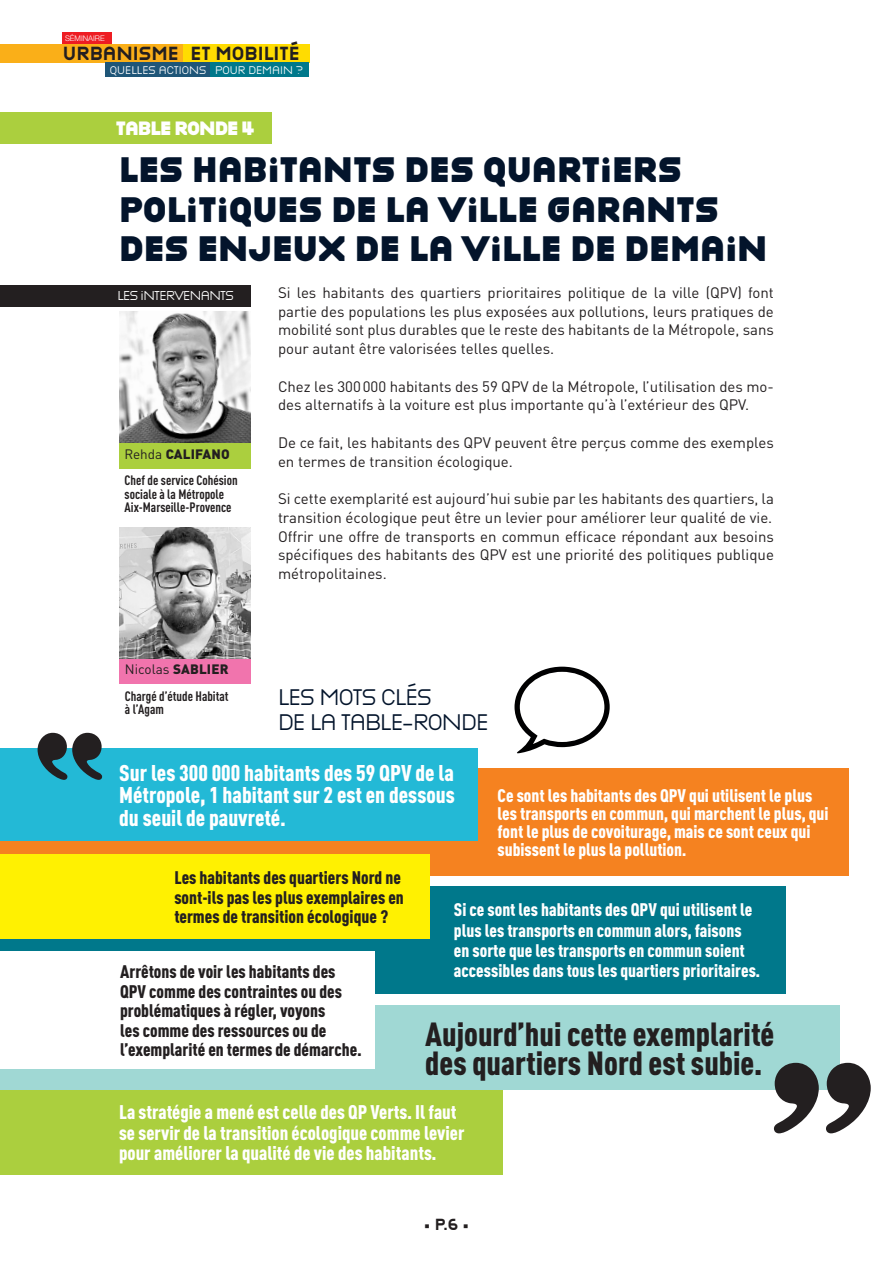
<style>
.page{position:relative;width:893px;height:1263px;background:#fff}
.page>*{position:absolute;margin:0;border:0;box-sizing:border-box;transform-origin:0 0}
.Titre_table-ronde{font:900 33px/39.6px "Victoire";color:#03142b}
.Texte_courant{font:900 condensed 33px/28.5px "DIN Pro";color:#231f20}
.Texte_courant-2{font:900 condensed 22.5px/22.5px "DIN Pro";color:#fff;text-align:justify}
.Texte_courant-3{font:21px "Victoire";letter-spacing:-.04em;color:#03142b}
.Texte_courant-4{font:900 condensed 19.5px/20.4px "DIN Pro";color:#fff}
.Texte_courant-5{font:900 condensed 18px/18px "DIN Pro";color:#fff}
.Texte_courant-6{font:900 condensed 18px/19.5px "DIN Pro";color:#231f20}
.Texte_courant-7{font:900 18px "Victoire";letter-spacing:-.05em;color:#fff}
.t1{font:700 17.7px "Victoire";color:#231f20}
.Texte_courant_ok{font:15px/18.8px "DIN Pro";color:#231f20}
.t2{font:700 15px "Victoire";color:#231f20}
.Texte_courant-8{font:700 condensed 13.5px/13.5px "DIN Pro";color:#231f20}
.Texte_courant-9{font:13.5px "DIN Pro";color:#231f20}
.Texte_courant-10{font:900 13.5px "DIN Pro";letter-spacing:.01em;color:#231f20}
.Texte_courant-11{font:12px "Victoire";letter-spacing:-.05em;color:#fff}
.t3{font:10.35px "Victoire";color:#fff}
.t4{font:300 7.8px "Helvetica Neue LT Std";color:#fff}
.s1{font-weight:400}
.s2{font-weight:900}
</style>
<div class="page">
<div style="left:0;top:112px;width:271px;height:32px;background:#abcf3e"></div>
<div style="left:0;top:285px;width:250px;height:21px;background:#231f20"></div>
<div style="left:0;top:768px;width:848px;height:108px;background:#f58220"></div>
<div style="left:0;top:1006px;width:840px;height:84px;background:#a0d8d4"></div>
<div style="left:0;top:1090px;width:503px;height:84px;background:#abcf3e"></div>
<div style="left:0;top:886px;width:786px;height:108px;background:#00788b"></div>
<svg style="left:774px;top:1063px;width:97px;height:70px"></svg>
<svg style="left:514px;top:667px;width:96px;height:86px"></svg>
<div style="left:0;top:951px;width:374px;height:118px;background:#fff"></div>
<div style="left:119px;top:443px;width:131px;height:25px;background:#abcf3e"></div>
<img style="left:119px;top:311px;width:131px;height:132px">
<div style="left:119px;top:658px;width:131px;height:25px;background:#f174ad"></div>
<img style="left:119px;top:527px;width:131px;height:131px">
<div style="left:0;top:748px;width:477px;height:93px;background:#23b9d6"></div>
<div style="left:0;top:854px;width:429px;height:85px;background:#fff101"></div>
<svg style="left:38px;top:733px;width:64px;height:47px"></svg>
<div style="left:62px;top:32px;width:49px;height:12px;background:#ee1d23"></div>
<div style="left:0;top:44px;width:183px;height:18px;background:#faaf18"></div>
<div style="left:183px;top:44px;width:126px;height:18px;background:#ffdc01"></div>
<div style="left:105px;top:62px;width:105px;height:15px;background:#1f5678"></div>
<div style="left:211px;top:62px;width:98px;height:15px;background:#00788b"></div>
<p class="t4" style="left:65px;top:33px;width:41px">SÉMINAIRE</p>
<p class="t1" style="left:63px;top:41px;width:117px">URBANISME</p>
<p class="t1" style="left:191px;top:41px;width:111px">ET MOBILITÉ</p>
<p class="t3" style="left:110px;top:62px;width:98px">QUELLES ACTIONS</p>
<p class="t3" style="left:215px;top:62px;width:89px">POUR DEMAIN ?</p>
<p class="Texte_courant-7" style="left:116px;top:114px;width:140px">TABLE RONDE 4</p>
<p class="Titre_table-ronde" style="left:119px;top:148px;width:650px">LES HABITANTS DES QUARTIERS<br>POLITIQUES DE LA VILLE GARANTS<br>DES ENJEUX DE LA VILLE DE DEMAIN</p>
<p class="Texte_courant-11" style="left:117px;top:287px;width:118px">LES INTERVENANTS</p>
<p class="Texte_courant-10" style="left:125px;top:443px;width:107px"><span class="s1">Rehda</span> CALIFANO</p>
<p class="Texte_courant-8" style="left:125px;top:472px;width:115px">Chef de service Cohésion sociale à la Métropole<br>Aix-Marseille-Provence</p>
<p class="Texte_courant-9" style="left:125px;top:659px;width:105px">Nicolas <span class="s2">SABLIER</span></p>
<p class="Texte_courant-8" style="left:125px;top:688px;width:105px">Chargé d’étude Habitat à l’Agam</p>
<p class="Texte_courant_ok" style="left:278px;top:282px;width:497px;text-align:justify">Si les habitants des quartiers prioritaires politique de la ville (QPV) font partie des populations les plus exposées aux pollutions, leurs pratiques de mobilité sont plus durables que le reste des habitants de la Métropole, sans pour autant être valorisées telles quelles.</p>
<p class="Texte_courant_ok" style="left:278px;top:376px;width:497px">Chez les 300000 habitants des 59 QPV de la Métropole, l’utilisation des mo&shy;des alternatifs à la voiture est plus importante qu’à l’extérieur des QPV.</p>
<p class="Texte_courant_ok" style="left:278px;top:432px;width:497px">De ce fait, les habitants des QPV peuvent être perçus comme des exemples en termes de transition écologique.</p>
<p class="Texte_courant_ok" style="left:278px;top:488px;width:497px">Si cette exemplarité est aujourd’hui subie par les habitants des quartiers, la transition écologique peut être un levier pour améliorer leur qualité de vie.</p>
<p class="Texte_courant_ok" style="left:278px;top:526px;width:497px;text-align:justify">Offrir une offre de transports en commun efficace répondant aux besoins spécifiques des habitants des QPV est une priorité des politiques publique métropolitaines.</p>
<p class="Texte_courant-3" style="left:278px;top:682px;width:155px">LES MOTS CLÉS</p>
<p class="Texte_courant-3" style="left:278px;top:707px;width:212px">DE LA TABLE-RONDE</p>
<p class="Texte_courant-2" style="left:119px;top:760px;width:337px">Sur les 300 000 habitants des 59 QPV de la Métropole, 1 habitant sur 2 est en dessous du seuil de pauvreté.</p>
<p class="Texte_courant-5" style="left:497px;top:785px;width:332px">Ce sont les habitants des QPV qui utilisent le plus les transports en commun, qui marchent le plus, qui font le plus de covoiturage, mais ce sont ceux qui subissent le plus la pollution.</p>
<p class="Texte_courant-6" style="left:174px;top:866px;width:231px">Les habitants des quartiers Nord ne sont-ils pas les plus exemplaires en termes de transition écologique ?</p>
<p class="Texte_courant-5" style="left:454px;top:898px;width:300px;line-height:20.4px">Si ce sont les habitants des QPV qui utilisent le plus les transports en commun alors, faisons en sorte que les transports en commun soient</p>
<p class="Texte_courant-6" style="left:120px;top:960px;width:217px">Arrêtons de voir les habitants des</p>
<p class="Texte_courant-5" style="left:454px;top:960px;width:308px">accessibles dans tous les quartiers prioritaires.</p>
<p class="Texte_courant-6" style="left:120px;top:980px;width:243px">QPV comme des contraintes ou des problématiques à régler, voyons<br>les comme des ressources ou de l’exemplarité en termes de démarche.</p>
<p class="Texte_courant" style="left:425px;top:1017px;width:351px">Aujourd’hui cette exemplarité des quartiers Nord est subie.</p>
<p class="Texte_courant-4" style="left:119px;top:1100px;width:347px">La stratégie a mené est celle des QP Verts. Il faut se servir de la transition écologique comme levier pour améliorer la qualité de vie des habitants.</p>
<p class="t2" style="left:424px;top:1214px;width:47px">• P.6 •</p>
</div>
